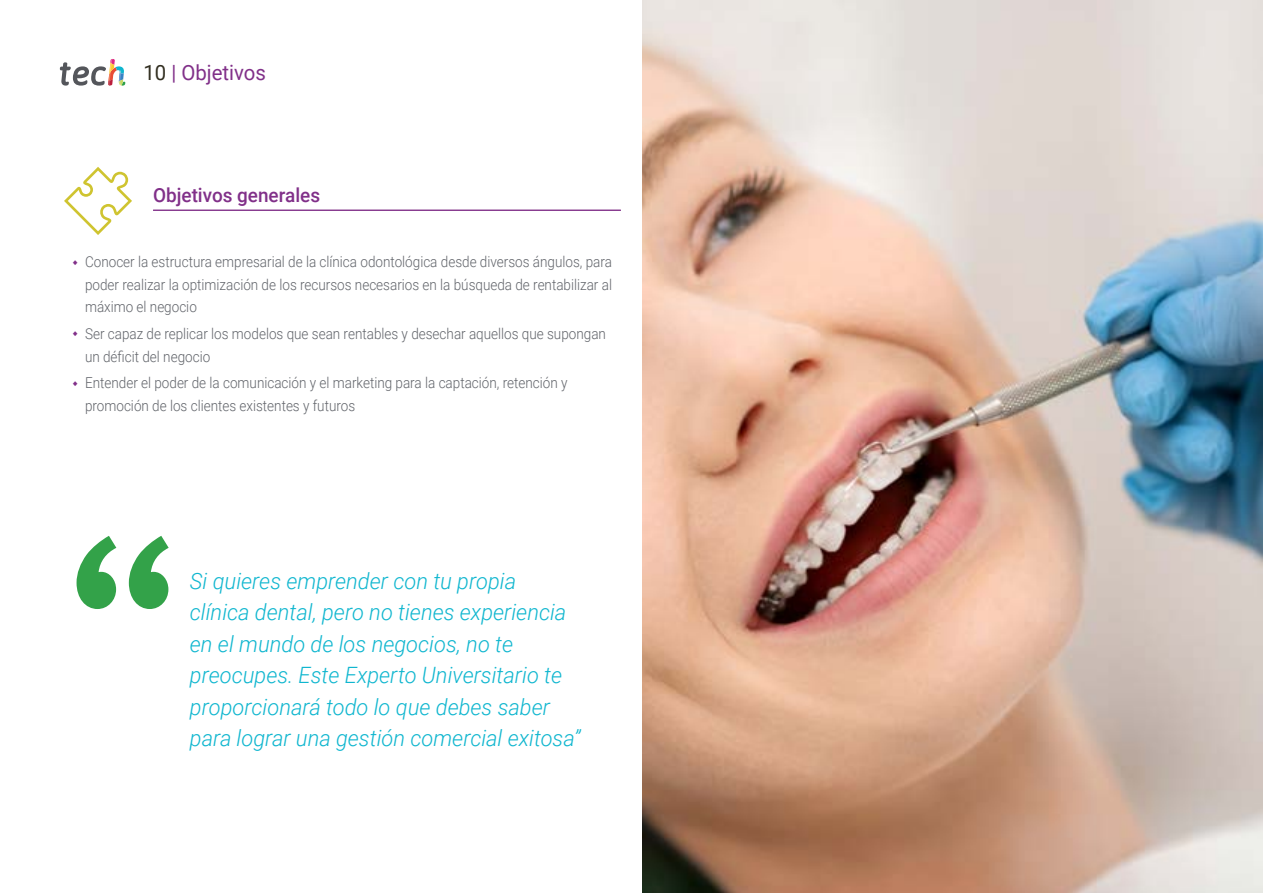
<style>
.page{position:relative;width:1263px;height:893px;background:#fff}
.page>*{position:absolute;margin:0;border:0;box-sizing:border-box;transform-origin:0 0}
.t1{font:italic 300 22.5px/31.5px "Roboto";color:#0fb6cf}
.t2{font:21px "Roboto";color:#813089}
.t3{font:500 19.5px "Roboto";color:#813089}
.t4{font:300 15px/22.5px "Roboto";color:#61646a;scale:.9 1}
.s1{color:#312e20}
</style>
<div class="page">
<hr style="left:153px;top:210px;width:468px;height:1px;background:#813089">
<svg style="left:64px;top:167px;width:68px;height:68px"></svg>
<svg style="left:77px;top:536px;width:92px;height:73px"></svg>
<img style="left:642px;top:0;width:621px;height:893px">
<svg style="left:60px;top:59px;width:65px;height:27px"></svg>
<h2 class="t2" style="left:144px;top:57px;width:124px"><span class="s1">10</span> | Objetivos</h2>
<h3 class="t3" style="left:153px;top:181px;width:169px">Objetivos generales</h3>
<p class="t4" style="left:85px;top:250px;width:587px;text-align:justify">Conocer la estructura empresarial de la clínica odontológica desde diversos ángulos, para poder realizar la optimización de los recursos necesarios en la búsqueda de rentabilizar al máximo el negocio</p>
<p class="t4" style="left:85px;top:322px;width:580px">Ser capaz de replicar los modelos que sean rentables y desechar aquellos que supongan un déficit del negocio</p>
<p class="t4" style="left:85px;top:371px;width:537px">Entender el poder de la comunicación y el marketing para la captación, retención y promoción de los clientes existentes y futuros</p>
<h1 class="t1" style="left:190px;top:564px;width:392px">Si quieres emprender con tu propia clínica dental, pero no tienes experiencia en el mundo de los negocios, no te preocupes. Este Experto Universitario te proporcionará todo lo que debes saber para lograr una gestión comercial exitosa”</h1>
</div>
